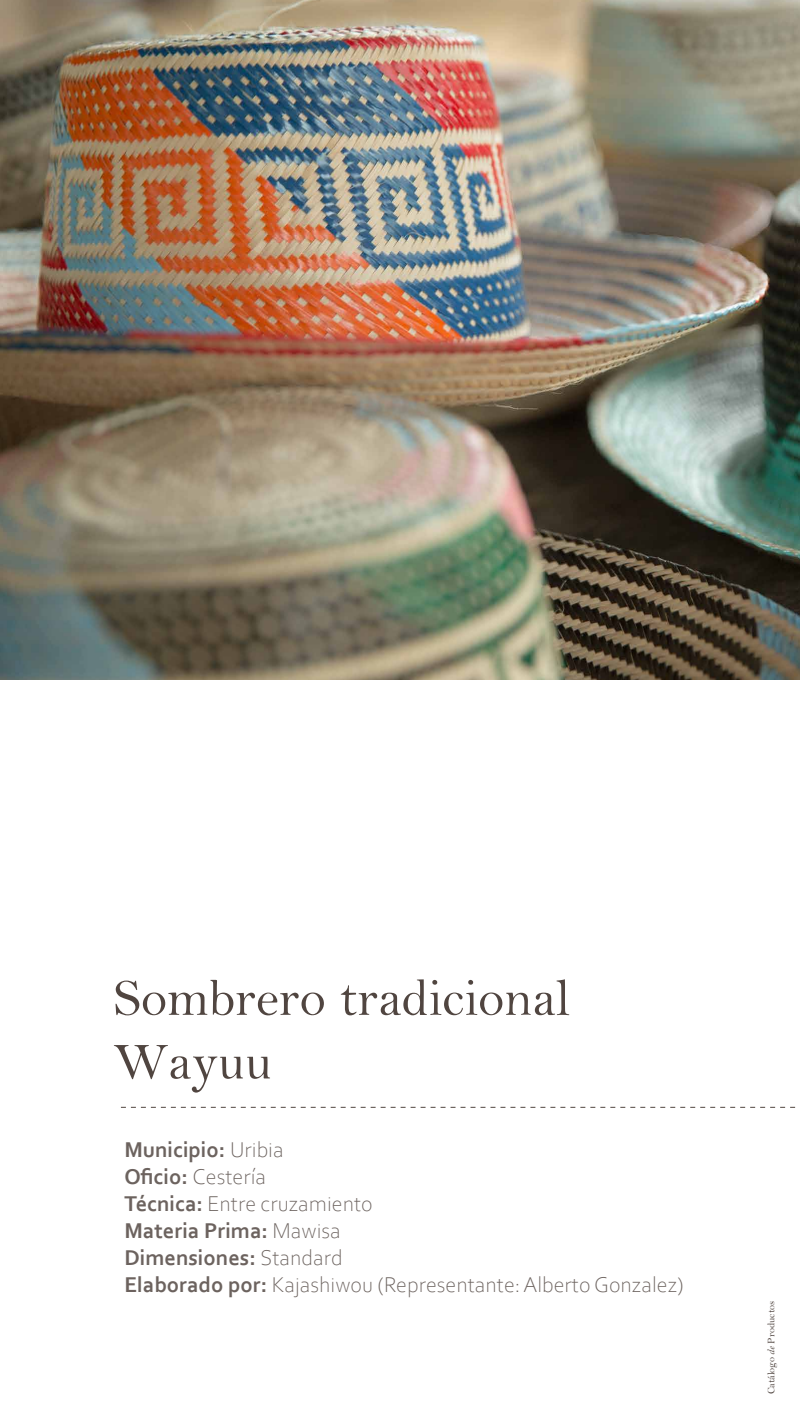
<style>
.page{position:relative;width:800px;height:1422px;background:#fff}
.page>*{position:absolute;margin:0;border:0;box-sizing:border-box;transform-origin:0 0}
.t1{font:53.1px/63.7px "Bell";color:#504540}
.t2{font:300 22.4px/26.9px "Corbel";color:rgb(80 69 64/.84)}
.t3{font:10.3px "Bell";color:#504540}
.s1{font-weight:700}
.s2{font-family:"Bell MT Italic"}
</style>
<div class="page">
<svg style="left:121px;top:1107px;width:675px;height:1px"></svg>
<img style="left:0;top:0;width:800px;height:680px">
<h1 class="t1" style="left:113px;top:966px;width:459px">Sombrero tradicional<br>Wayuu</h1>
<p class="t2" style="left:124px;top:1135px;width:561px"><span class="s1">Municipio:</span> Uribia<br><span class="s1">Oficio:</span> Cestería<br><span class="s1">Técnica:</span> Entre cruzamiento<br><span class="s1">Materia Prima:</span> Mawisa<br><span class="s1">Dimensiones:</span> Standard<br><span class="s1">Elaborado por:</span> Kajashiwou (Representante: Alberto Gonzalez)</p>
<p class="t3" style="left:765px;top:1394px;width:95px;rotate:-90deg">Catálogo <span class="s2">de</span> Productos</p>
</div>
